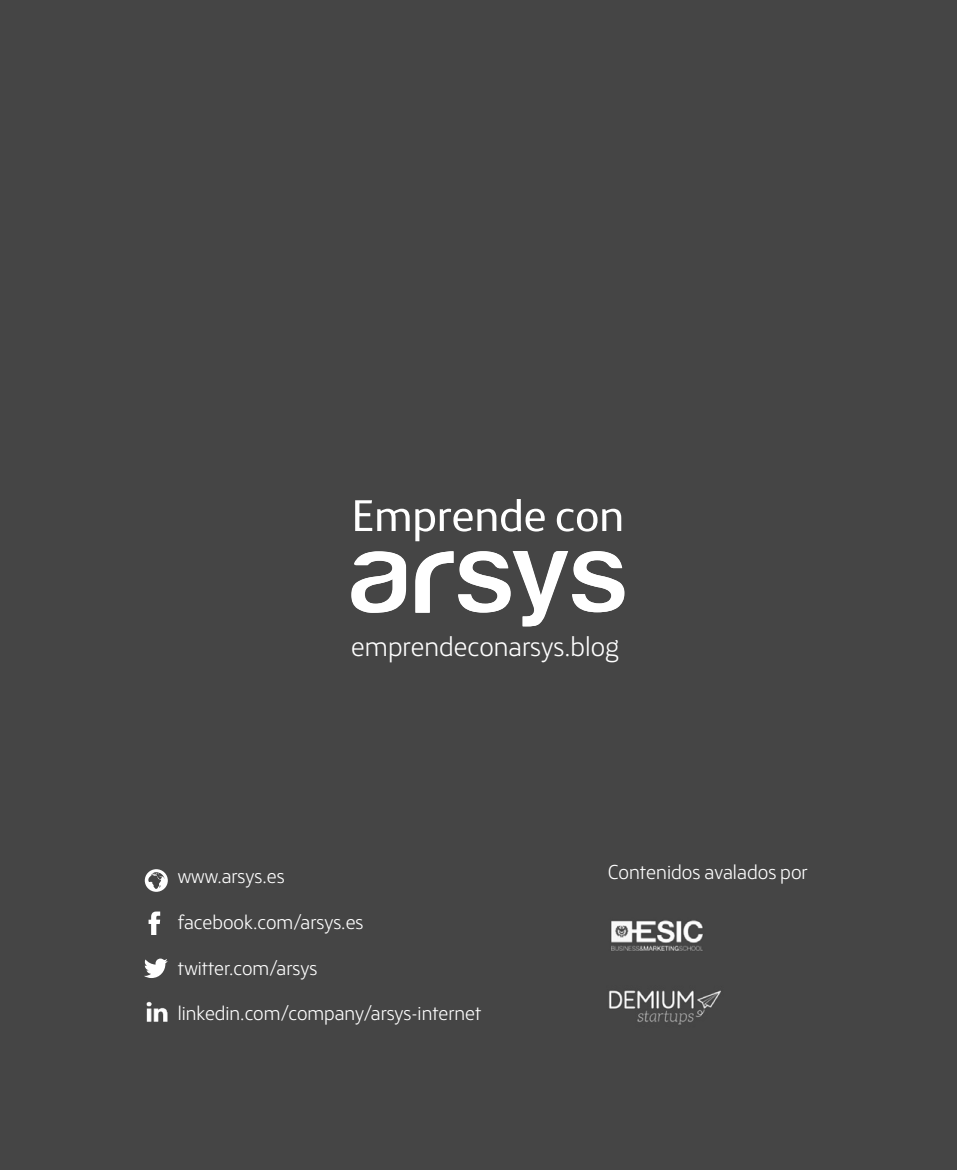
<style>
.page{position:relative;width:957px;height:1170px;background:#fff}
.page>*{position:absolute;margin:0;border:0;box-sizing:border-box;transform-origin:0 0}
.t1{font:300 27.6px "FS Blake";color:#fff}
.t2{font:300 20.4px "FS Blake";color:#fff}
.t3{font:300 20.1px "FS Blake";color:#fff}
</style>
<div class="page">
<div style="left:0;top:0;width:957px;height:1169px;background:#454545"></div>
<svg style="left:351px;top:551px;width:273px;height:75px"></svg>
<svg style="left:355px;top:499px;width:190px;height:42px"></svg>
<svg style="left:557px;top:508px;width:64px;height:23px"></svg>
<img style="left:611px;top:920px;width:92px;height:31px">
<img style="left:609px;top:990px;width:112px;height:35px">
<svg style="left:149px;top:911px;width:11px;height:23px"></svg>
<svg style="left:144px;top:958px;width:24px;height:19px"></svg>
<img style="left:146px;top:1001px;width:22px;height:21px">
<svg style="left:145px;top:869px;width:23px;height:22px"></svg>
<h1 class="t1" style="left:351px;top:627px;width:269px">emprendeconarsys.blog</h1>
<p class="t3" style="left:178px;top:862px;width:108px">www.arsys.es</p>
<p class="t2" style="left:608px;top:857px;width:201px">Contenidos avalados por</p>
<p class="t3" style="left:178px;top:908px;width:187px">facebook.com/arsys.es</p>
<p class="t3" style="left:178px;top:953px;width:141px">twitter.com/arsys</p>
<p class="t3" style="left:178px;top:998px;width:305px">linkedin.com/company/arsys-internet</p>
</div>
